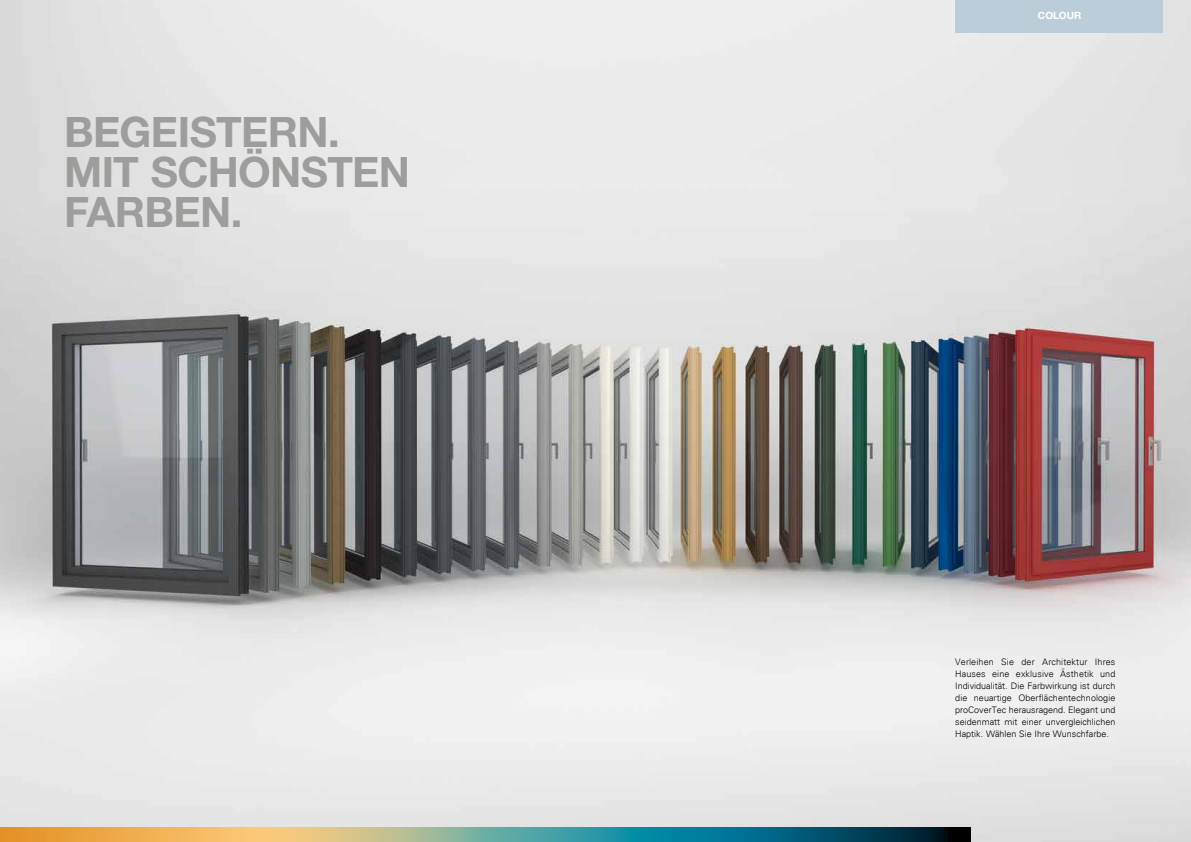
<style>
.page{position:relative;width:1191px;height:842px;background:#fff}
.page>*{position:absolute;margin:0;border:0;box-sizing:border-box;transform-origin:0 0}
.t1{font:700 42px/40px "Helvetica Neue CE";letter-spacing:-.015em;color:#9d9d9c}
.t2{font:700 10px "Helvetica Neue CE";color:#fff}
.t3{font:300 9px/12px "Univers";color:#000;text-align:justify}
</style>
<div class="page">
<img style="left:0;top:0;width:1191px;height:842px">
<div style="left:955px;top:0;width:207px;height:32px;background:#bacdd8"></div>
<svg style="left:0;top:828px;width:970px;height:14px;background:#779075"></svg>
<h1 class="t1" style="left:64px;top:113px;width:347px">BEGEISTERN.<br>MIT SCHÖNSTEN<br>FARBEN.</h1>
<p class="t2" style="left:1038px;top:9px;width:45px">COLOUR</p>
<p class="t3" style="left:955px;top:656px;width:162px">Verleihen Sie der Architektur Ihres Hauses eine exklusive Ästhetik und Individualität. Die Farbwirkung ist durch die neuartige Oberflächentechnologie proCoverTec herausragend. Elegant und seidenmatt mit einer unvergleichlichen Haptik. Wählen Sie Ihre Wunschfarbe.</p>
</div>
